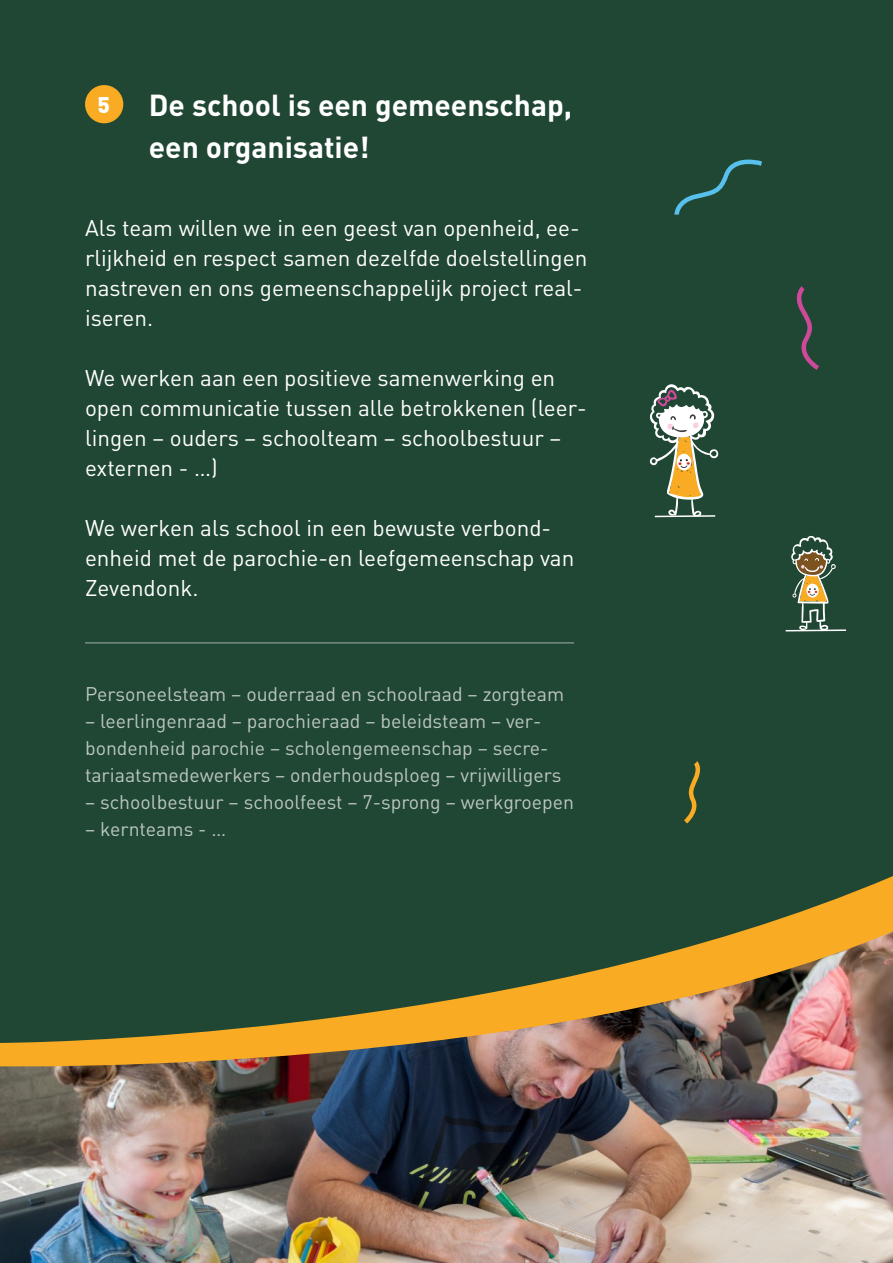
<style>
.page{position:relative;width:893px;height:1263px;background:#204634}
.page>*{position:absolute;margin:0;border:0;box-sizing:border-box;transform-origin:0 0}
.Titel{font:700 30px/42px "DIN Pro";color:#fff}
.Subtekst{font:22.5px/30px "DIN Pro";color:#fff}
.bol{font:900 22.5px "DIN Pro";color:#fff}
.t1{font:19.5px/27px "DIN Pro";color:#fff}
</style>
<div class="page">
<hr style="left:85px;top:642px;width:489px;height:2px;background:#fff">
<div style="left:85px;top:85px;width:38px;height:38px;background:#f8ab23;border-radius:50%"></div>
<svg style="left:796px;top:286px;width:23px;height:84px"></svg>
<svg style="left:684px;top:761px;width:17px;height:63px"></svg>
<svg style="left:674px;top:159px;width:88px;height:56px"></svg>
<svg style="left:649px;top:384px;width:70px;height:134px"></svg>
<svg style="left:785px;top:536px;width:62px;height:96px"></svg>
<svg style="left:742px;top:876px;width:151px;height:55px"></svg>
<img style="left:0;top:931px;width:893px;height:332px">
<p class="bol" style="left:98px;top:89px;width:14px">5</p>
<p class="Titel" style="left:149px;top:83px;width:425px">De school is een gemeenschap, een organisatie!</p>
<p class="Subtekst" style="left:85px;top:212px;width:504px">Als team willen we in een geest van openheid, ee&shy;rlijkheid en respect samen dezelfde doelstellingen nastreven en ons gemeenschappelijk project real&shy;iseren.</p>
<p class="Subtekst" style="left:85px;top:362px;width:503px">We werken aan een positieve samenwerking en open communicatie tussen alle betrokkenen (leer&shy;lingen – ouders – schoolteam – schoolbestuur – externen - …)</p>
<p class="Subtekst" style="left:85px;top:512px;width:491px">We werken als school in een bewuste verbond&shy;enheid met de parochie-en leefgemeenschap van<br>Zevendonk.</p>
<p class="t1" style="left:85px;top:679px;width:481px">Personeelsteam – ouderraad en schoolraad – zorgteam</p>
<p class="t1" style="left:85px;top:706px;width:478px">– leerlingenraad – parochieraad – beleidsteam – ver&shy;bondenheid parochie – scholengemeenschap – secre&shy;tariaatsmedewerkers – onderhoudsploeg – vrijwilligers</p>
<p class="t1" style="left:85px;top:787px;width:490px">– schoolbestuur – schoolfeest – 7-sprong – werkgroepen</p>
<p class="t1" style="left:85px;top:814px;width:143px">– kernteams - …</p>
</div>
